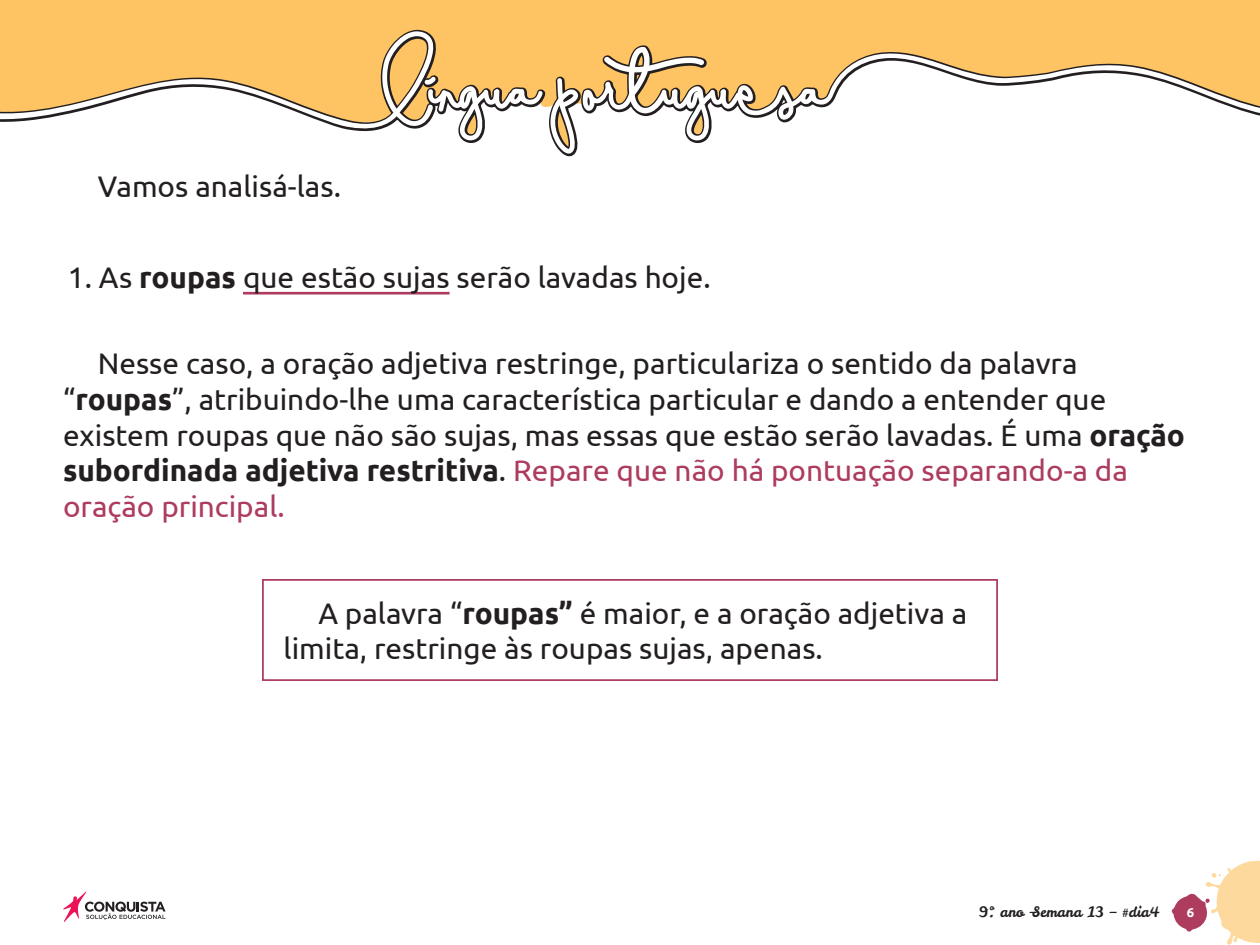
<style>
.page{position:relative;width:1260px;height:945px;background:#fff}
.page>*{position:absolute;margin:0;border:0;box-sizing:border-box;transform-origin:0 0}
.t1{font:29.75px/35.7px "Ubuntu";color:#231f20}
.t2{font:14.35px "Leckerli One";color:#231f20}
.t3{font:700 13.12px "Ubuntu";color:#fff}
.s1{font-weight:700}
.s2{color:#ad3c5e}
</style>
<div class="page">
<svg style="left:1172px;top:861px;width:88px;height:84px"></svg>
<svg style="left:63px;top:891px;width:103px;height:31px"></svg>
<svg style="left:0;top:0;width:1260px;height:157px;background:#fdc970"></svg>
<svg style="left:0;top:31px;width:1260px;height:123px"></svg>
<hr style="left:243px;top:292px;width:207px;height:3px;background:#ad3c5e">
<div style="left:262px;top:579px;width:736px;height:102px;border:2px solid #ad3c5e"></div>
<p class="t1" style="left:98px;top:167px;width:245px">Vamos analisá-las.</p>
<p class="t1" style="left:68px;top:259px;width:644px">1. As <span class="s1">roupas</span> que estão sujas serão lavadas hoje.</p>
<p class="t1" style="left:63px;top:345px;width:1123px;text-indent:35px">Nesse caso, a oração adjetiva restringe, particulariza o sentido da palavra “<span class="s1">roupas</span>”, atribuindo-lhe uma característica particular e dando a entender que existem roupas que não são sujas, mas essas que estão serão lavadas. É uma <span class="s1">oração subordinada adjetiva restritiva</span>. <span class="s2">Repare que não há pontuação separando-a da oração principal.</span></p>
<p class="t1" style="left:284px;top:594px;width:685px;text-indent:35px">A palavra “<span class="s1">roupas”</span> é maior, e a oração adjetiva a limita, restringe às roupas sujas, apenas.</p>
<p class="t2" style="left:979px;top:903px;width:182px">9º. ano –Semana 13 – #dia4</p>
<p class="t3" style="left:1187px;top:905px;width:9px">6</p>
</div>
